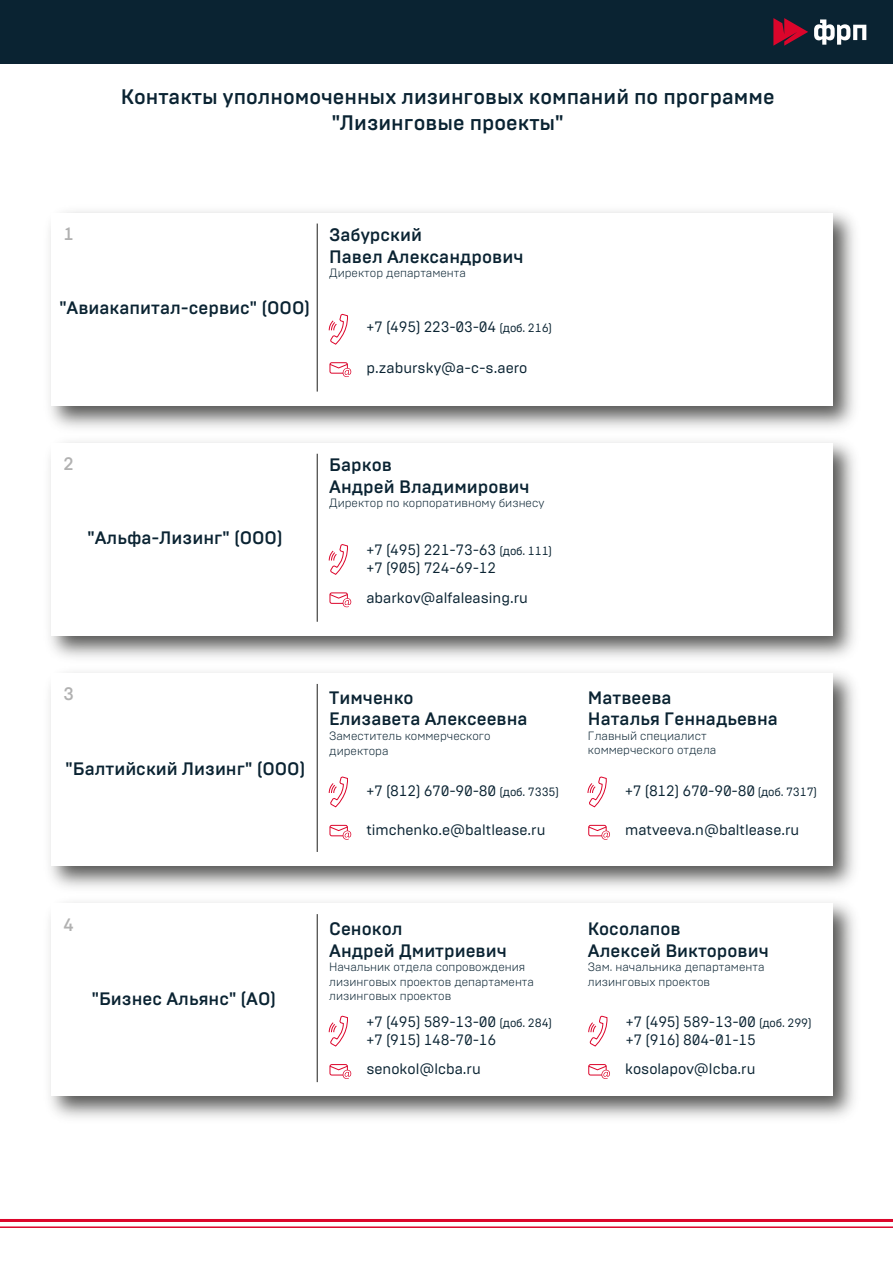
<style>
.page{position:relative;width:893px;height:1263px;background:#fff}
.page>*{position:absolute;margin:0;border:0;box-sizing:border-box;transform-origin:0 0}
.t1{font:500 21px/25.2px "Brutal Type";color:#0a2332;text-align:center}
.t2{font:500 18px/21.6px "Brutal Type";color:#0a2332}
.t3{font:500 18px "Brutal Type";color:#b1b1b1}
.t4{font:15px/18px "Brutal Type";color:#0a2332}
.t5{font:300 12px/14.4px "Brutal Type";color:#0a2332}
.s1{font-size:12px}
</style>
<div class="page">
<div style="left:0;top:0;width:893px;height:64px;background:#0a2332"></div>
<hr style="left:0;top:1219px;width:893px;height:3px;background:#dc052b">
<hr style="left:0;top:1226px;width:893px;height:2px;background:#dc052b">
<svg style="left:773px;top:18px;width:35px;height:28px"></svg>
<svg style="left:814px;top:19px;width:52px;height:26px"></svg>
<img style="left:50px;top:902px;width:804px;height:216px">
<div style="left:51px;top:903px;width:781px;height:192px;background:#fff"></div>
<hr style="left:317px;top:914px;width:1px;height:168px;background:#1d1d1b">
<svg style="left:328px;top:1016px;width:20px;height:31px"></svg>
<svg style="left:329px;top:1064px;width:22px;height:15px"></svg>
<svg style="left:588px;top:1016px;width:20px;height:31px"></svg>
<svg style="left:588px;top:1064px;width:22px;height:15px"></svg>
<img style="left:50px;top:442px;width:804px;height:216px">
<div style="left:51px;top:443px;width:781px;height:192px;background:#fff"></div>
<hr style="left:317px;top:454px;width:1px;height:168px;background:#1d1d1b">
<svg style="left:328px;top:544px;width:20px;height:31px"></svg>
<svg style="left:329px;top:592px;width:22px;height:15px"></svg>
<img style="left:50px;top:211px;width:804px;height:217px">
<div style="left:51px;top:213px;width:781px;height:192px;background:#fff"></div>
<hr style="left:317px;top:224px;width:1px;height:168px;background:#1d1d1b">
<svg style="left:328px;top:314px;width:20px;height:31px"></svg>
<svg style="left:329px;top:362px;width:22px;height:15px"></svg>
<img style="left:50px;top:672px;width:804px;height:216px">
<div style="left:51px;top:673px;width:781px;height:192px;background:#fff"></div>
<hr style="left:317px;top:684px;width:1px;height:168px;background:#1d1d1b">
<svg style="left:328px;top:776px;width:20px;height:32px"></svg>
<svg style="left:329px;top:825px;width:22px;height:15px"></svg>
<svg style="left:587px;top:776px;width:20px;height:32px"></svg>
<svg style="left:588px;top:825px;width:22px;height:15px"></svg>
<p class="t3" style="left:63px;top:223px;width:13px">1</p>
<h1 class="t1" style="left:121px;top:85px;width:655px">Контакты уполномоченных лизинговых компаний по программе "Лизинговые проекты"</h1>
<p class="t2" style="left:329px;top:224px;width:196px">Забурский<br>Павел Александрович</p>
<p class="t5" style="left:329px;top:266px;width:138px">Директор департамента</p>
<p class="t2" style="left:59px;top:297px;width:252px">"Авиакапитал-сервис" (ООО)</p>
<p class="t4" style="left:366px;top:318px;width:187px">+7 (495) 223-03-04 <span class="s1">(доб. 216)</span></p>
<p class="t4" style="left:366px;top:358px;width:163px">p.zabursky@a-c-s.aero</p>
<p class="t3" style="left:63px;top:453px;width:13px">2</p>
<p class="t2" style="left:88px;top:527px;width:197px">"Альфа-Лизинг" (ООО)</p>
<p class="t2" style="left:329px;top:454px;width:202px">Барков<br>Андрей Владимирович</p>
<p class="t5" style="left:329px;top:496px;width:217px">Директор по корпоративному бизнесу</p>
<p class="t4" style="left:366px;top:541px;width:187px">+7 (495) 221-73-63 <span class="s1">(доб. 111) </span>+7 (905) 724-69-12</p>
<p class="t4" style="left:366px;top:588px;width:163px">abarkov@alfaleasing.ru</p>
<p class="t3" style="left:63px;top:683px;width:13px">3</p>
<p class="t2" style="left:66px;top:758px;width:241px">"Балтийский Лизинг" (ООО)</p>
<p class="t2" style="left:329px;top:687px;width:200px">Тимченко<br>Елизавета Алексеевна</p>
<p class="t2" style="left:588px;top:687px;width:191px">Матвеева<br>Наталья Геннадьевна</p>
<p class="t5" style="left:329px;top:728px;width:163px;line-height:15px">Заместитель коммерческого директора</p>
<p class="t5" style="left:588px;top:728px;width:130px">Главный специалист коммерческого отдела</p>
<p class="t4" style="left:366px;top:782px;width:194px">+7 (812) 670-90-80 <span class="s1">(доб. 7335)</span></p>
<p class="t4" style="left:366px;top:821px;width:181px">timchenko.e@baltlease.ru</p>
<p class="t4" style="left:625px;top:782px;width:194px">+7 (812) 670-90-80 <span class="s1">(доб. 7317)</span></p>
<p class="t4" style="left:625px;top:821px;width:176px">matveeva.n@baltlease.ru</p>
<p class="t3" style="left:63px;top:913px;width:13px">4</p>
<p class="t2" style="left:92px;top:988px;width:186px">"Бизнес Альянс" (АО)</p>
<p class="t2" style="left:329px;top:918px;width:179px">Сенокол<br>Андрей Дмитриевич</p>
<p class="t5" style="left:329px;top:960px;width:206px">Начальник отдела сопровождения лизинговых проектов департамента лизинговых проектов</p>
<p class="t2" style="left:588px;top:918px;width:182px">Косолапов<br>Алексей Викторович</p>
<p class="t5" style="left:588px;top:960px;width:178px">Зам. начальника департамента лизинговых проектов</p>
<p class="t4" style="left:366px;top:1012px;width:187px">+7 (495) 589-13-00 <span class="s1">(доб. 284) </span>+7 (915) 148-70-16</p>
<p class="t4" style="left:626px;top:1012px;width:187px">+7 (495) 589-13-00 <span class="s1">(доб. 299) </span>+7 (916) 804-01-15</p>
<p class="t4" style="left:366px;top:1060px;width:116px">senokol@lcba.ru</p>
<p class="t4" style="left:625px;top:1060px;width:132px">kosolapov@lcba.ru</p>
</div>
